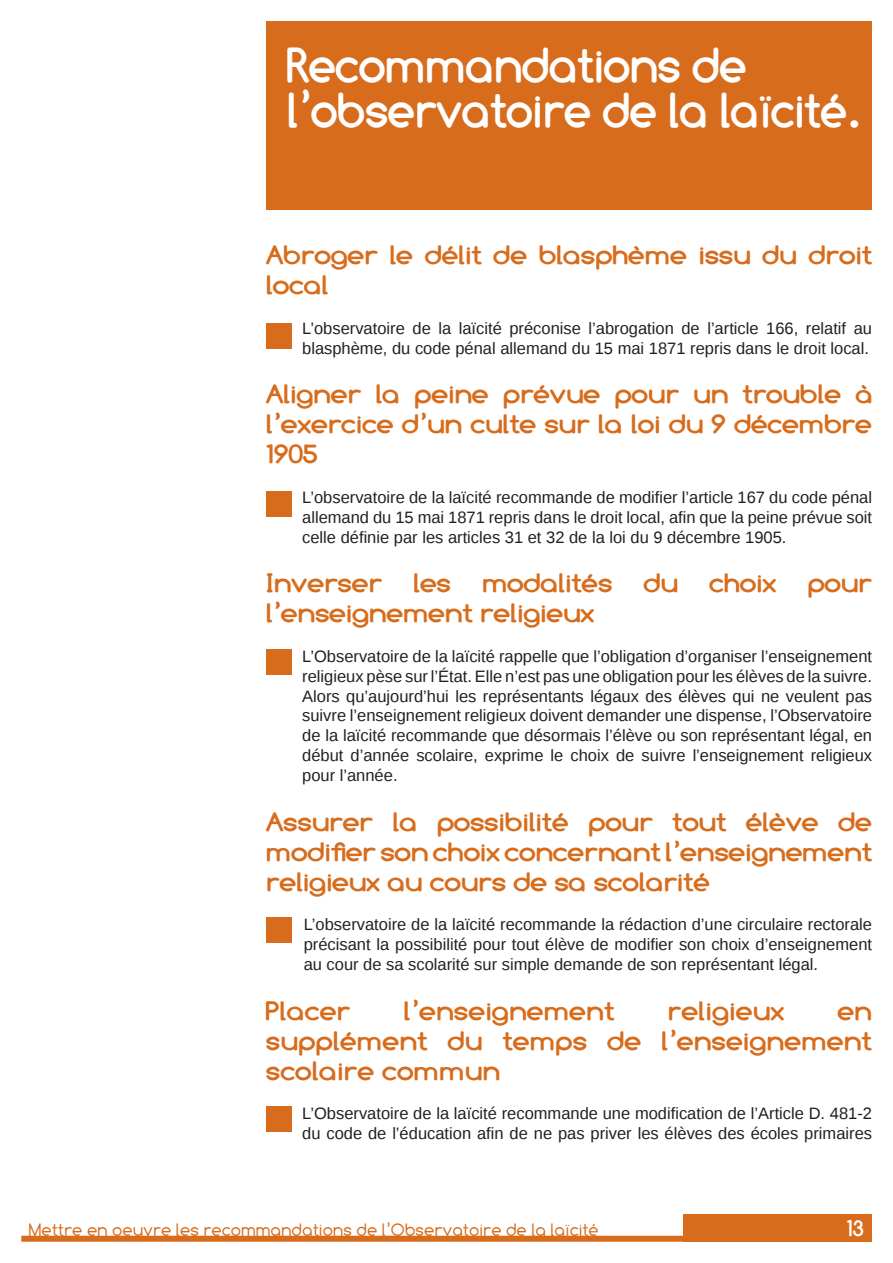
<style>
.page{position:relative;width:893px;height:1263px;background:#fff}
.page>*{position:absolute;margin:0;border:0;box-sizing:border-box;transform-origin:0 0}
.t1{font:700 48px "Comfortaa";color:#fff}
.t2{font:700 26.1px/30px "Comfortaa";color:#d76c1c;text-align:justify;scale:1.15 1}
.t3{font:700 22.5px "Comfortaa";color:#fff}
.t4{font:18px "Comfortaa";color:#d76c1c}
.t5{font:16.5px/19.8px "Liberation Sans";color:#231f20;text-align:justify}
</style>
<div class="page">
<div style="left:684px;top:1214px;width:188px;height:28px;background:#d76c1c"></div>
<div style="left:21px;top:1236px;width:851px;height:6px;background:#d76c1c"></div>
<div style="left:266px;top:21px;width:606px;height:188px;background:#d76c1c"></div>
<div style="left:267px;top:323px;width:25px;height:25px;background:#d76c1c"></div>
<div style="left:267px;top:491px;width:25px;height:25px;background:#d76c1c"></div>
<div style="left:267px;top:649px;width:25px;height:26px;background:#d76c1c"></div>
<div style="left:267px;top:917px;width:25px;height:26px;background:#d76c1c"></div>
<div style="left:267px;top:1106px;width:25px;height:26px;background:#d76c1c"></div>
<p class="t1" style="left:287px;top:38px;width:461px">Recommandations de</p>
<p class="t1" style="left:287px;top:83px;width:574px">l’observatoire de la laïcité.</p>
<p class="t2" style="left:266px;top:240px;width:528px">Abroger le délit de blasphème issu du droit local</p>
<p class="t5" style="left:302px;top:319px;width:571px">L’observatoire de la laïcité préconise l’abrogation de l’article 166, relatif au blasphème, du code pénal allemand du 15 mai 1871 repris dans le droit local.</p>
<p class="t2" style="left:266px;top:379px;width:528px">Aligner la peine prévue pour un trouble à l’exercice d’un culte sur la loi du 9 décembre 1905</p>
<p class="t5" style="left:302px;top:488px;width:571px">L’observatoire de la laïcité recommande de modifier l’article 167 du code pénal allemand du 15 mai 1871 repris dans le droit local, afin que la peine prévue soit celle définie par les articles 31 et 32 de la loi du 9 décembre 1905.</p>
<p class="t2" style="left:266px;top:568px;width:528px">Inverser les modalités du choix pour l’enseignement religieux</p>
<p class="t5" style="left:302px;top:647px;width:571px">L’Observatoire de la laïcité rappelle que l’obligation d’organiser l’enseignement religieux pèse sur l’État. Elle n’est pas une obligation pour les élèves de la suivre.<br>Alors qu’aujourd’hui les représentants légaux des élèves qui ne veulent pas suivre l’enseignement religieux doivent demander une dispense, l’Observatoire de la laïcité recommande que désormais l’élève ou son représentant légal, en début d’année scolaire, exprime le choix de suivre l’enseignement religieux pour l’année.</p>
<p class="t2" style="left:266px;top:807px;width:528px">Assurer la possibilité pour tout élève de modifier son choix concernant l’enseignement religieux au cours de sa scolarité</p>
<p class="t5" style="left:304px;top:915px;width:570px">L’observatoire de la laïcité recommande la rédaction d’une circulaire rectorale précisant la possibilité pour tout élève de modifier son choix d’enseignement au cour de sa scolarité sur simple demande de son représentant légal.</p>
<p class="t2" style="left:266px;top:996px;width:75px">Placer</p>
<p class="t2" style="left:404px;top:996px;width:185px">l’enseignement</p>
<p class="t2" style="left:668px;top:996px;width:103px">religieux</p>
<p class="t2" style="left:266px;top:996px;width:528px;text-indent:572px">en supplément du temps de l’enseignement scolaire commun</p>
<p class="t5" style="left:302px;top:1104px;width:571px">L’Observatoire de la laïcité recommande une modification de l’Article D. 481-2 du code de l’éducation afin de ne pas priver les élèves des écoles primaires</p>
<p class="t4" style="left:29px;top:1219px;width:572px">Mettre en oeuvre les recommandations de l’Observatoire de la laïcité</p>
<p class="t3" style="left:847px;top:1215px;width:18px">13</p>
</div>
